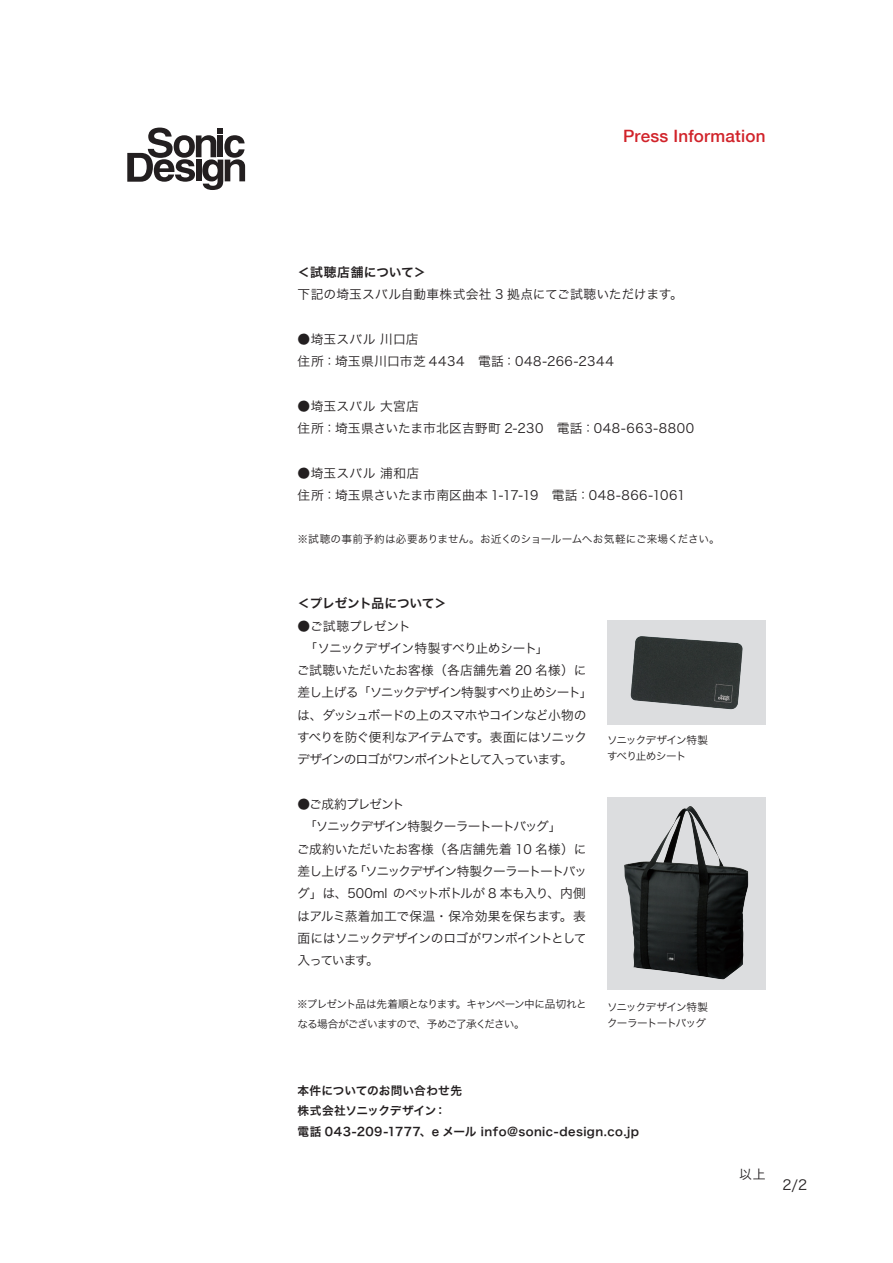
<style>
.page{position:relative;width:893px;height:1263px;background:#fff}
.page>*{position:absolute;margin:0;border:0;box-sizing:border-box;transform-origin:0 0}
.t1{font:500 16.95px "Helvetica Neue";letter-spacing:.015em;color:#d1232a}
.t2{font:13.8px "Hira Kaku Pro W3";color:#231f20}
.t3{font:12.75px/22.4px "Hira Kaku Pro W3";letter-spacing:-.065em;color:#231f20}
.t4{font:12.75px/22.4px "Hira Kaku Pro W3";letter-spacing:-.055em;color:#231f20}
.t5{font:12.75px/22.4px "Hira Kaku Pro W3";letter-spacing:-.035em;color:#231f20;text-align:right}
.t6{font:12.75px "Hira Kaku Pro W3";letter-spacing:.015em;color:#231f20}
.t7{font:12.75px "Hira Kaku Pro W3";letter-spacing:.025em;color:#231f20}
.t8{font:12.75px "Hira Kaku Pro W3";letter-spacing:.01em;color:#231f20}
.t9{font:12.75px "Hira Kaku Pro W3";letter-spacing:.04em;color:#231f20}
.t10{font:12.75px "Hira Kaku Pro W3";letter-spacing:.02em;color:#231f20}
.t11{font:12.75px "Hira Kaku Pro W3";letter-spacing:-.105em;color:#231f20}
.t12{font:12.75px "Hira Kaku Pro W6";letter-spacing:-.015em;color:#231f20}
.t13{font:12.75px "Hira Kaku Pro W6";letter-spacing:.025em;color:#231f20}
.t14{font:12.75px "Hira Kaku Pro W3";letter-spacing:-.015em;color:#231f20}
.t15{font:12.75px "Hira Kaku Pro W3";letter-spacing:-.08em;color:#231f20}
.t16{font:11.7px "Hira Kaku Pro W6";letter-spacing:.03em;color:#231f20}
.t17{font:11.7px "Hira Kaku Pro W6";letter-spacing:.01em;color:#231f20}
.t18{font:11.7px "Hira Kaku Pro W6";letter-spacing:-.025em;color:#231f20}
.t19{font:10.65px/19.6px "Hira Kaku Pro W3";letter-spacing:-.06em;color:#231f20}
.t20{font:10.65px "Hira Kaku Pro W3";color:#231f20}
.t21{font:10.65px "Hira Kaku Pro W3";letter-spacing:-.08em;color:#231f20}
</style>
<div class="page">
<svg style="left:127px;top:128px;width:118px;height:62px"></svg>
<div style="left:607px;top:620px;width:158px;height:104px;background:#dcdddf"></div>
<img style="left:630px;top:636px;width:113px;height:74px">
<div style="left:607px;top:797px;width:158px;height:193px;background:#dcdddf"></div>
<img style="left:624px;top:806px;width:124px;height:173px">
<h1 class="t1" style="left:623px;top:122px;width:144px">Press Information</h1>
<p class="t13" style="left:298px;top:261px;width:130px">＜試聴店舗について&lt;</p>
<p class="t8" style="left:298px;top:283px;width:387px">下記の埼玉スバル自動車株式会社 3 拠点にてご試聴いただけます。</p>
<p class="t10" style="left:298px;top:328px;width:122px">●埼玉スバル川口店</p>
<p class="t9" style="left:298px;top:350px;width:318px">住所：埼玉県川口市芝 4434　電話：048-266-2344</p>
<p class="t10" style="left:298px;top:395px;width:123px">●埼玉スバル大宮店</p>
<p class="t7" style="left:298px;top:417px;width:398px">住所：埼玉県さいたま市北区吉野町 2-230　電話：048-663-8800</p>
<p class="t10" style="left:298px;top:462px;width:123px">●埼玉スバル浦和店</p>
<p class="t6" style="left:298px;top:484px;width:389px">住所：埼玉県さいたま市南区曲本 1-17-19　電話：048-866-1061</p>
<p class="t20" style="left:298px;top:529px;width:424px">※試聴の事前予約は必要ありません。お近くのショールームへお気軽にご来場ください。</p>
<p class="t12" style="left:298px;top:592px;width:151px">＜プレゼント品について&lt;</p>
<p class="t14" style="left:298px;top:614px;width:115px">●ご試聴プレゼント</p>
<p class="t5" style="left:298px;top:636px;width:252px">　「ソニックデザイン特製すべり止めシート「</p>
<p class="t3" style="left:297px;top:658px;width:297px">ご試聴いただいたお客様（各店舗先着 20 名様）に差し上げる「ソニックデザイン特製すべり止めシート「は、ダッシュボードの上のスマホやコインなど小物のすべりを防ぐ便利なアイテムです。表面にはソニックデザインのロゴがワンポイントとして入っています。</p>
<p class="t15" style="left:298px;top:793px;width:108px">●ご成約プレゼント</p>
<p class="t11" style="left:298px;top:815px;width:265px">　「ソニックデザイン特製クーラートートバッグ「</p>
<p class="t5" style="left:297px;top:837px;width:292px">ご成約いただいたお客様（各店舗先着 10 名様）に「ソニックデザイン特製クーラートートバッ</p>
<p class="t4" style="left:297px;top:859px;width:291px">差し上げる<br>グ」は、500ml のペットボトルが 8 本も入り、内側はアルミ蒸着加工で保温・保冷効果を保ちます。表面にはソニックデザインのロゴがワンポイントとして入っています。</p>
<p class="t19" style="left:297px;top:993px;width:291px">※プレゼント品は先着順となります。キャンペーン中に品切れとなる場合がございますので、予めご了承ください。</p>
<p class="t19" style="left:607px;top:730px;width:103px">ソニックデザイン特製</p>
<p class="t21" style="left:607px;top:747px;width:81px">すべり止めシート</p>
<p class="t19" style="left:607px;top:996px;width:103px">ソニックデザイン特製</p>
<p class="t21" style="left:607px;top:1013px;width:101px">クーラートートバッグ</p>
<p class="t17" style="left:298px;top:1080px;width:166px">本件についてのお問い合わせ先</p>
<p class="t18" style="left:298px;top:1100px;width:150px">株式会社ソニックデザイン：</p>
<p class="t16" style="left:298px;top:1120px;width:343px">電話 043-209-1777、e メール info@sonic-design.co.jp</p>
<p class="t5" style="left:739px;top:1162px;width:28px">以上</p>
<p class="t2" style="left:782px;top:1172px;width:26px">2/2</p>
</div>
